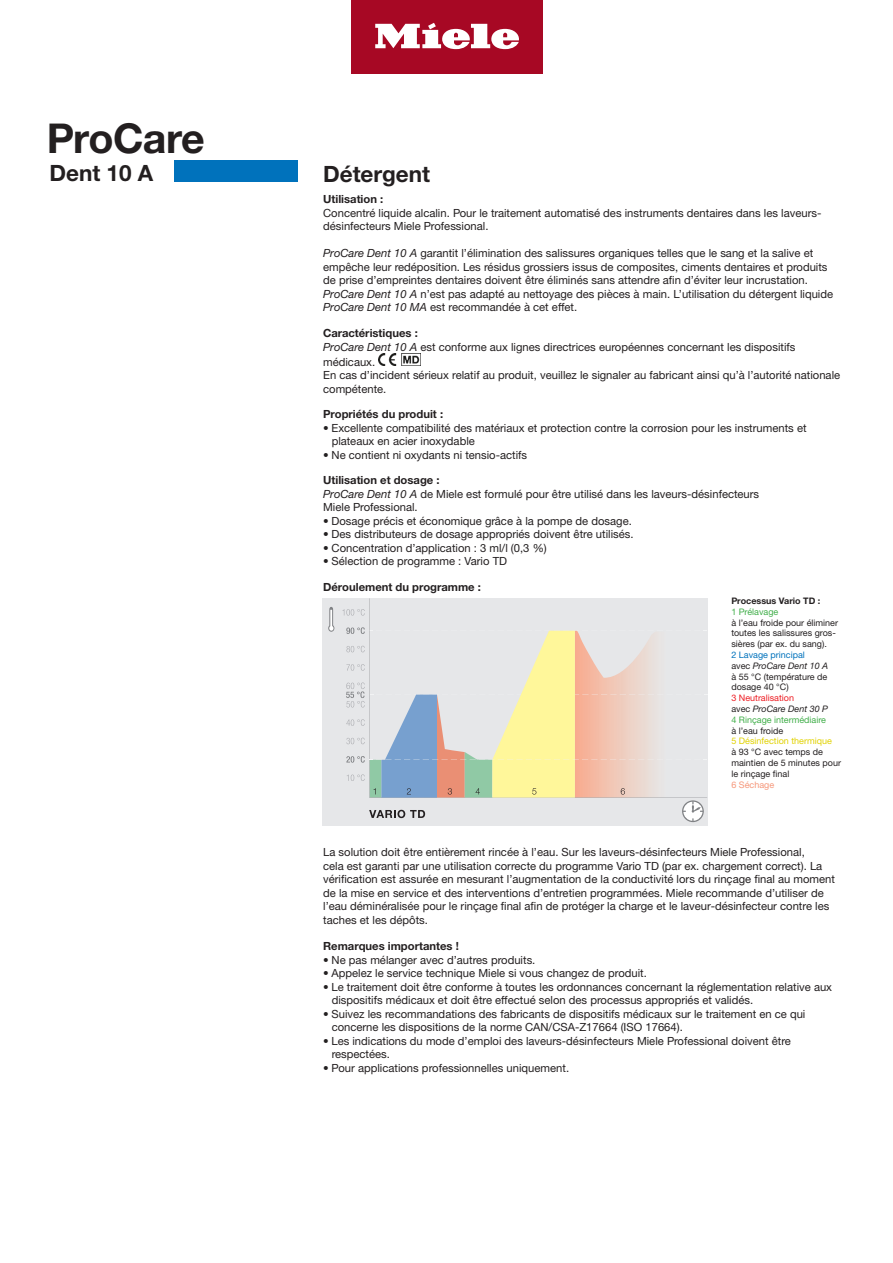
<style>
.page{position:relative;width:893px;height:1263px;background:#fff}
.page>*{position:absolute;margin:0;border:0;box-sizing:border-box;transform-origin:0 0}
.t1{font:700 41.1px "Helvetica Neue LTW1 G";letter-spacing:-.02em;color:#231f20}
.Produktname{font:700 22.5px "Helvetica Neue LTW1 G";color:#231f20}
.Text_7_5pt_Regular{font:11.25px/13.5px "Helvetica Neue LTW1 G";color:#231f20}
.Text_7_5pt_Bold__Tab{font:700 11.25px "Helvetica Neue LTW1 G";color:#231f20}
.Bildunterschrift_6pt{font:9px/10.8px "Helvetica Neue LTW1 G";color:#231f20}
.Bildunterschrift_6pt-2{font:9px "Helvetica Neue LTW1 G";color:#40ae49}
.Bildunterschrift_6pt-3{font:9px "Helvetica Neue LTW1 G";color:#e1d201}
.Bildunterschrift_6pt-4{font:italic 9px "Helvetica Neue LTW1 G";color:#231f20}
.Bildunterschrift_6pt-5{font:700 9px "Helvetica Neue LTW1 G";color:#231f20}
.Bildunterschrift_6pt-6{font:9px "Helvetica Neue LTW1 G";color:#0072bc}
.Bildunterschrift_6pt-7{font:9px "Helvetica Neue LTW1 G";color:#ee1d23}
.Bildunterschrift_6pt-8{font:9px "Helvetica Neue LTW1 G";color:#f6977a}
.s1{font-style:italic}
.s2{font-style:normal}
</style>
<div class="page">
<div style="left:351px;top:0;width:191px;height:73px;background:#a70824"></div>
<svg style="left:375px;top:22px;width:144px;height:27px"></svg>
<div style="left:174px;top:160px;width:124px;height:22px;background:#0072bc"></div>
<img style="left:378px;top:353px;width:43px;height:13px">
<div style="left:322px;top:598px;width:385px;height:228px;background:#e6e7e9"></div>
<svg style="left:342px;top:609px;width:23px;height:6px"></svg>
<svg style="left:328px;top:607px;width:6px;height:25px"></svg>
<svg style="left:346px;top:627px;width:361px;height:194px"></svg>
<h1 class="t1" style="left:47px;top:113px;width:160px">ProCare</h1>
<p class="Produktname" style="left:50px;top:159px;width:105px">Dent 10 A</p>
<p class="Produktname" style="left:323px;top:160px;width:108px">Détergent</p>
<p class="Text_7_5pt_Bold__Tab" style="left:323px;top:192px;width:62px">Utilisation :</p>
<p class="Text_7_5pt_Regular" style="left:323px;top:206px;width:500px">Concentré liquide alcalin. Pour le traitement automatisé des instruments dentaires dans les laveurs&shy;désinfecteurs Miele Professional.</p>
<p class="Text_7_5pt_Regular" style="left:323px;top:246px;width:506px"><span class="s1">ProCare Dent 10 A</span> garantit l’élimination des salissures organiques telles que le sang et la salive et empêche leur redéposition. Les résidus grossiers issus de composites, ciments dentaires et produits de prise d’empreintes dentaires doivent être éliminés sans attendre afin d’éviter leur incrustation.</p>
<p class="Text_7_5pt_Regular" style="left:323px;top:287px;width:511px"><span class="s1">ProCare Dent 10 A</span> n’est pas adapté au nettoyage des pièces à main. L’utilisation du détergent liquide<br><span class="s1">ProCare Dent 10 MA</span> est recommandée à cet effet.</p>
<p class="Text_7_5pt_Bold__Tab" style="left:323px;top:326px;width:96px">Caractéristiques :</p>
<p class="Text_7_5pt_Regular" style="left:323px;top:339px;width:474px;line-height:15px"><span class="s1">ProCare Dent 10 A</span> est conforme aux lignes directrices européennes concernant les dispositifs médicaux.</p>
<p class="Text_7_5pt_Regular" style="left:323px;top:369px;width:519px">En cas d’incident sérieux relatif au produit, veuillez le signaler au fabricant ainsi qu’à l’autorité nationale compétente.</p>
<p class="Text_7_5pt_Bold__Tab" style="left:323px;top:407px;width:122px">Propriétés du produit :</p>
<p class="Text_7_5pt_Regular" style="left:332px;top:421px;width:476px;text-indent:-9px">• Excellente compatibilité des matériaux et protection contre la corrosion pour les instruments et plateaux en acier inoxydable</p>
<p class="Text_7_5pt_Regular" style="left:323px;top:448px;width:205px">• Ne contient ni oxydants ni tensio-actifs</p>
<p class="Text_7_5pt_Bold__Tab" style="left:323px;top:473px;width:118px">Utilisation et dosage :</p>
<p class="Text_7_5pt_Regular" style="left:323px;top:487px;width:437px"><span class="s1">ProCare Dent 10 A</span> de Miele est formulé pour être utilisé dans les laveurs-désinfecteurs<br>Miele Professional.</p>
<p class="Text_7_5pt_Regular" style="left:323px;top:514px;width:310px">• Dosage précis et économique grâce à la pompe de dosage.</p>
<p class="Text_7_5pt_Regular" style="left:323px;top:528px;width:312px">• Des distributeurs de dosage appropriés doivent être utilisés.</p>
<p class="Text_7_5pt_Regular" style="left:323px;top:541px;width:225px">• Concentration d’application : 3 ml/l (0,3 %)</p>
<p class="Text_7_5pt_Regular" style="left:323px;top:555px;width:185px">• Sélection de programme : Vario TD</p>
<p class="Text_7_5pt_Bold__Tab" style="left:323px;top:580px;width:159px">Déroulement du programme :</p>
<p class="Bildunterschrift_6pt-5" style="left:731px;top:595px;width:90px">Processus Vario TD :</p>
<p class="Bildunterschrift_6pt-2" style="left:731px;top:606px;width:48px">1 Prélavage</p>
<p class="Bildunterschrift_6pt" style="left:731px;top:617px;width:108px">à l’eau froide pour éliminer toutes les salissures gros&shy;sières (par ex. du sang).</p>
<p class="Bildunterschrift_6pt-6" style="left:731px;top:649px;width:75px">2 Lavage principal</p>
<p class="Bildunterschrift_6pt" style="left:731px;top:660px;width:98px;text-align:justify">avec <span class="s1">ProCare Dent 10 A </span>à 55 °C (température de dosage 40 °C)</p>
<p class="Bildunterschrift_6pt-7" style="left:731px;top:692px;width:64px">3 Neutralisation</p>
<p class="Bildunterschrift_6pt-4" style="left:731px;top:703px;width:98px"><span class="s2">avec</span> ProCare Dent 30 P</p>
<p class="Bildunterschrift_6pt-2" style="left:731px;top:714px;width:96px">4 Rinçage intermédiaire</p>
<p class="Bildunterschrift_6pt" style="left:731px;top:725px;width:53px">à l’eau froide</p>
<p class="Bildunterschrift_6pt-3" style="left:731px;top:735px;width:102px">5 Désinfection thermique</p>
<p class="Bildunterschrift_6pt" style="left:731px;top:746px;width:111px">à 93 °C avec temps de maintien de 5 minutes pour le rinçage final</p>
<p class="Bildunterschrift_6pt-8" style="left:731px;top:779px;width:44px">6 Séchage</p>
<p class="Text_7_5pt_Regular" style="left:323px;top:845px;width:513px">La solution doit être entièrement rincée à l’eau. Sur les laveurs-désinfecteurs Miele Professional,<br>cela est garanti par une utilisation correcte du programme Vario TD (par ex. chargement correct). La vérification est assurée en mesurant l’augmentation de la conductivité lors du rinçage final au moment de la mise en service et des interventions d’entretien programmées. Miele recommande d’utiliser de l’eau déminéralisée pour le rinçage final afin de protéger la charge et le laveur-désinfecteur contre les taches et les dépôts.</p>
<p class="Text_7_5pt_Bold__Tab" style="left:323px;top:939px;width:137px">Remarques importantes !</p>
<p class="Text_7_5pt_Regular" style="left:323px;top:953px;width:214px">• Ne pas mélanger avec d’autres produits.</p>
<p class="Text_7_5pt_Regular" style="left:323px;top:966px;width:325px">• Appelez le service technique Miele si vous changez de produit.</p>
<p class="Text_7_5pt_Regular" style="left:332px;top:980px;width:502px;text-indent:-9px">• Le traitement doit être conforme à toutes les ordonnances concernant la réglementation relative aux dispositifs médicaux et doit être effectué selon des processus appropriés et validés.</p>
<p class="Text_7_5pt_Regular" style="left:332px;top:1007px;width:475px;text-indent:-9px">• Suivez les recommandations des fabricants de dispositifs médicaux sur le traitement en ce qui concerne les dispositions de la norme CAN/CSA-Z17664 (ISO 17664).</p>
<p class="Text_7_5pt_Regular" style="left:332px;top:1034px;width:461px;text-indent:-9px">• Les indications du mode d’emploi des laveurs-désinfecteurs Miele Professional doivent être respectées.</p>
<p class="Text_7_5pt_Regular" style="left:323px;top:1061px;width:247px">• Pour applications professionnelles uniquement.</p>
</div>
